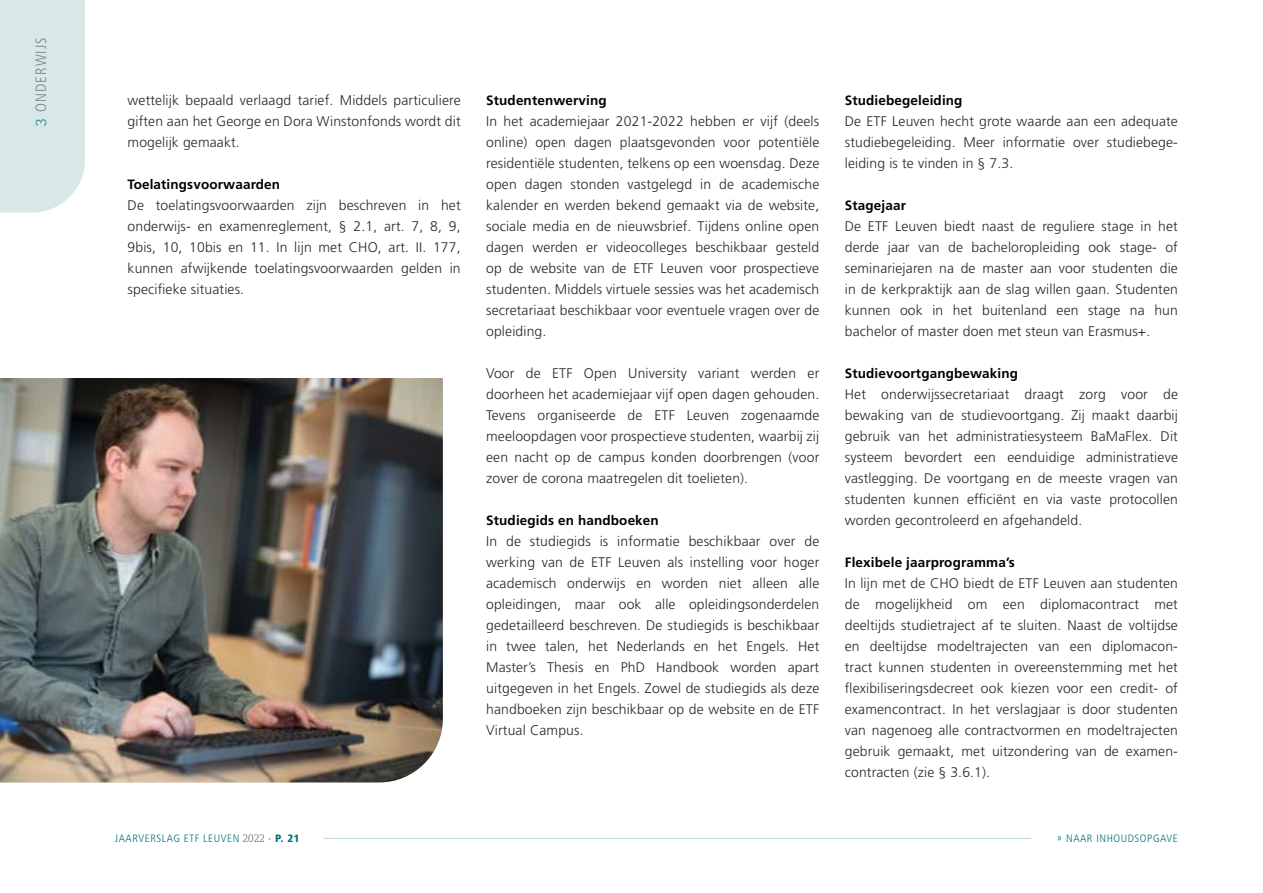
<style>
.page{position:relative;width:1263px;height:893px;background:#fff}
.page>*{position:absolute;margin:0;border:0;box-sizing:border-box;transform-origin:0 0}
.t1{font:300 condensed 15px "Frutiger LT Std";letter-spacing:.075em;color:#808285}
.t2{font:300 13.95px/21px "Frutiger LT Std";letter-spacing:.01em;color:#292829;text-align:justify}
.t3{font:700 13.5px "Frutiger LT Std";letter-spacing:.01em;color:#000}
.t4{font:300 condensed 10.65px "Frutiger LT Std";letter-spacing:.05em;color:#007476;scale:1.05 1}
.s1{font-family:"Demos Next Pro";font-stretch:normal;color:#007476}
.s2{font-family:"Demos Next Pro";font-size:11.25px;color:#58595b}
.s3{color:#58595b}
.s4{font-weight:900}
</style>
<div class="page">
<img style="left:0;top:378px;width:443px;height:404px">
<div style="left:0;top:0;width:85px;height:213px;background:#d8e8e9"></div>
<hr style="left:323px;top:838px;width:708px;height:1px;background:#bad8d9">
<p class="t1" style="left:32px;top:126px;width:90px;rotate:-90deg"><span class="s1">3</span> ONDERWIJS</p>
<p class="t2" style="left:128px;top:90px;width:335px">wettelijk bepaald verlaagd tarief. Middels particuliere giften aan het George en Dora Winstonfonds wordt dit mogelijk gemaakt.</p>
<p class="t3" style="left:128px;top:176px;width:154px">Toelatingsvoorwaarden</p>
<p class="t2" style="left:128px;top:195px;width:335px">De toelatingsvoorwaarden zijn beschreven in het onderwijs- en examenreglement, § 2.1, art. 7, 8, 9, 9bis, 10, 10bis en 11. In lijn met CHO, art. II. 177, kunnen afwijkende toelatingsvoorwaarden gelden in specifieke situaties.</p>
<p class="t3" style="left:486px;top:92px;width:122px">Studentenwerving</p>
<p class="t2" style="left:486px;top:111px;width:335px">In het academiejaar 2021-2022 hebben er vijf (deels online) open dagen plaatsgevonden voor potentiële residentiële studenten, telkens op een woensdag. Deze open dagen stonden vastgelegd in de academische kalender en werden bekend gemaakt via de website, sociale media en de nieuwsbrief. Tijdens online open dagen werden er videocolleges beschikbaar gesteld op de website van de ETF Leuven voor prospectieve studenten. Middels virtuele sessies was het academisch secretariaat beschikbaar voor eventuele vragen over de opleiding.</p>
<p class="t2" style="left:486px;top:363px;width:335px">Voor de ETF Open University variant werden er doorheen het academiejaar vijf open dagen gehouden.<br>Tevens organiseerde de ETF Leuven zogenaamde meeloopdagen voor prospectieve studenten, waarbij zij een nacht op de campus konden doorbrengen (voor zover de corona maatregelen dit toelieten).</p>
<p class="t3" style="left:486px;top:512px;width:174px">Studiegids en handboeken</p>
<p class="t2" style="left:486px;top:531px;width:335px">In de studiegids is informatie beschikbaar over de werking van de ETF Leuven als instelling voor hoger academisch onderwijs en worden niet alleen alle opleidingen, maar ook alle opleidingsonderdelen gedetailleerd beschreven. De studiegids is beschikbaar in twee talen, het Nederlands en het Engels. Het Master’s Thesis en PhD Handbook worden apart uitgegeven in het Engels. Zowel de studiegids als deze handboeken zijn beschikbaar op de website en de ETF Virtual Campus.</p>
<p class="t3" style="left:845px;top:92px;width:119px">Studiebegeleiding</p>
<p class="t2" style="left:845px;top:111px;width:335px">De ETF Leuven hecht grote waarde aan een adequate studiebegeleiding. Meer informatie over studiebege&shy;leiding is te vinden in § 7.3.</p>
<p class="t3" style="left:845px;top:197px;width:63px">Stagejaar</p>
<p class="t2" style="left:845px;top:216px;width:335px">De ETF Leuven biedt naast de reguliere stage in het derde jaar van de bacheloropleiding ook stage- of seminariejaren na de master aan voor studenten die in de kerkpraktijk aan de slag willen gaan. Studenten kunnen ook in het buitenland een stage na hun bachelor of master doen met steun van Erasmus+.</p>
<p class="t3" style="left:845px;top:365px;width:175px">Studievoortgangbewaking</p>
<p class="t2" style="left:845px;top:384px;width:335px">Het onderwijssecretariaat draagt zorg voor de bewaking van de studievoortgang. Zij maakt daarbij gebruik van het administratiesysteem BaMaFlex. Dit systeem bevordert een eenduidige administratieve vastlegging. De voortgang en de meeste vragen van studenten kunnen efficiënt en via vaste protocollen worden gecontroleerd en afgehandeld.</p>
<p class="t3" style="left:845px;top:554px;width:172px">Flexibele jaarprogramma’s</p>
<p class="t2" style="left:845px;top:573px;width:335px">In lijn met de CHO biedt de ETF Leuven aan studenten de mogelijkheid om een diplomacontract met deeltijds studietraject af te sluiten. Naast de voltijdse en deeltijdse modeltrajecten van een diplomacon&shy;tract kunnen studenten in overeenstemming met het flexibiliseringsdecreet ook kiezen voor een credit- of examencontract. In het verslagjaar is door studenten van nagenoeg alle contractvormen en modeltrajecten gebruik gemaakt, met uitzondering van de examen&shy;contracten (zie § 3.6.1).</p>
<p class="t4" style="left:115px;top:832px;width:178px">JAARVERSLAG ETF LEUVEN <span class="s2">2022</span> <span class="s3">-</span> <span class="s4">P. 21</span></p>
<p class="t4" style="left:1057px;top:832px;width:117px">» NAAR INHOUDSOPGAVE</p>
</div>
